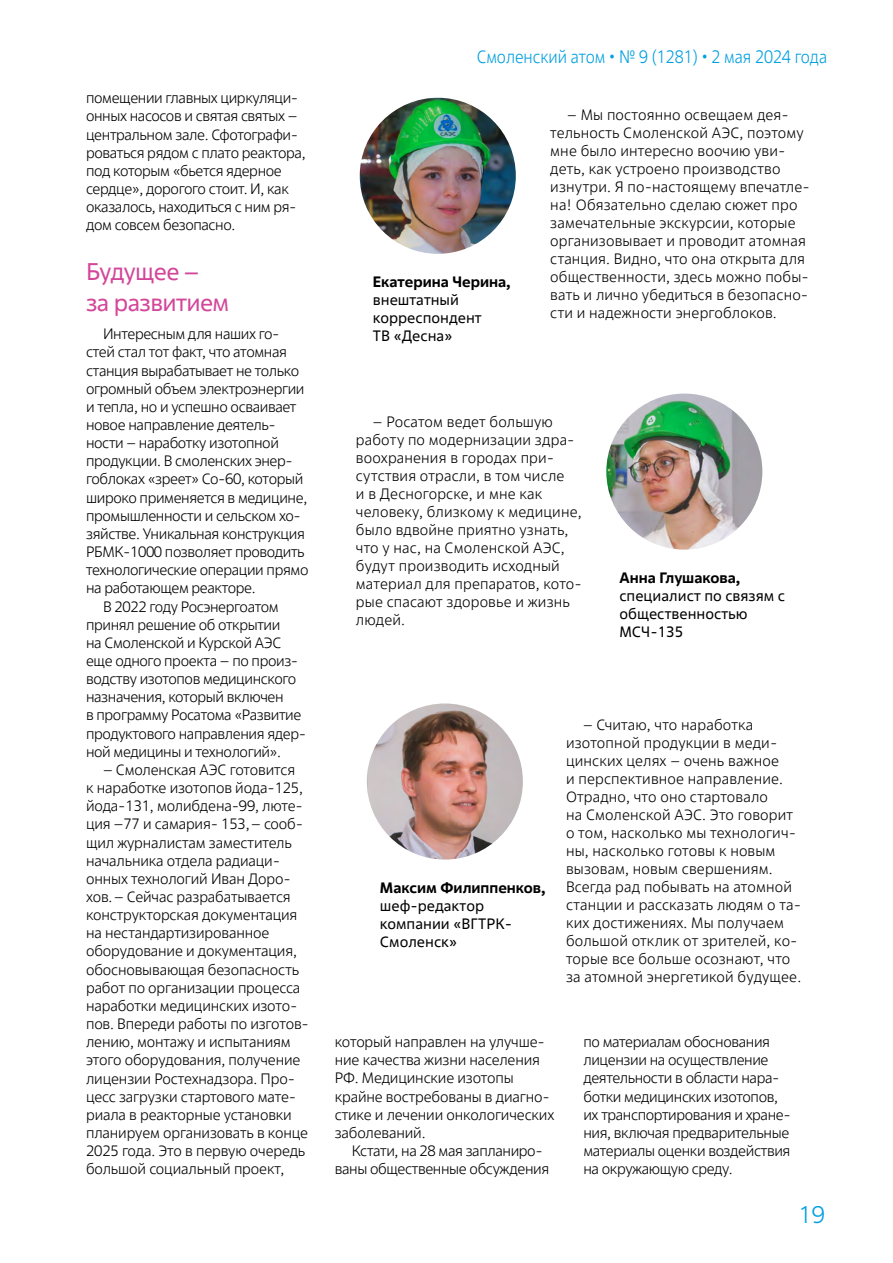
<style>
.page{position:relative;width:893px;height:1263px;background:#fff}
.page>*{position:absolute;margin:0;border:0;box-sizing:border-box;transform-origin:0 0}
.t1{font:24px/31.5px "Rosatom";letter-spacing:-.025em;color:#d34699}
.t2{font:300 24px "Rosatom";color:#009fdf}
.t3{font:300 18px "Rosatom";color:#009fdf;scale:.9 1}
.t4{font:300 15px/18.1px "Rosatom";letter-spacing:-.01em;color:#000}
.t5{font:300 15px/18px "Rosatom";letter-spacing:.01em;color:#000}
.t6{font:15px/18px "Rosatom";color:#000}
.t7{font:700 15px "Rosatom";color:#000}
</style>
<div class="page">
<img style="left:360px;top:98px;width:156px;height:156px;border-radius:78px">
<img style="left:606px;top:394px;width:156px;height:156px;border-radius:78px">
<img style="left:367px;top:703px;width:156px;height:156px;border-radius:78px">
<p class="t4" style="left:86px;top:89px;width:221px">помещении главных циркуляци&shy;онных насосов и святая святых – центральном зале. Сфотографи&shy;роваться рядом с плато реактора, под которым «бьется ядерное сердце», дорогого стоит. И, как оказалось, находиться с ним ря&shy;дом совсем безопасно.</p>
<h1 class="t1" style="left:86px;top:256px;width:145px">Будущее –<br>за развитием</h1>
<p class="t4" style="left:103px;top:325px;width:178px">Интересным для наших го-</p>
<p class="t4" style="left:86px;top:343px;width:202px">стей стал тот факт, что атомная</p>
<p class="t4" style="left:86px;top:361px;width:215px">станция вырабатывает не только</p>
<p class="t4" style="left:86px;top:380px;width:220px">огромный объем электроэнергии</p>
<p class="t4" style="left:86px;top:398px;width:212px">и тепла, но и успешно осваивает</p>
<p class="t4" style="left:86px;top:416px;width:191px">новое направление деятель-</p>
<p class="t4" style="left:86px;top:434px;width:194px">ности – наработку изотопной</p>
<p class="t4" style="left:86px;top:452px;width:208px">продукции. В смоленских энер-</p>
<p class="t4" style="left:86px;top:470px;width:219px">гоблоках «зреет» Со‑ 60, который</p>
<p class="t4" style="left:86px;top:488px;width:223px">широко применяется в медицине,</p>
<p class="t4" style="left:86px;top:507px;width:216px">промышленности и сельском хо-</p>
<p class="t4" style="left:86px;top:525px;width:220px">зяйстве. Уникальная конструкция</p>
<p class="t4" style="left:86px;top:543px;width:220px">РБМК‑ 1000 позволяет проводить</p>
<p class="t4" style="left:86px;top:561px;width:224px">технологические операции прямо</p>
<p class="t4" style="left:86px;top:579px;width:171px">на работающем реакторе.</p>
<p class="t4" style="left:103px;top:597px;width:177px">В 2022 году Росэнергоатом</p>
<p class="t4" style="left:86px;top:616px;width:196px">принял решение об открытии</p>
<p class="t4" style="left:86px;top:634px;width:197px">на Смоленской и Курской АЭС</p>
<p class="t4" style="left:86px;top:652px;width:214px">еще одного проекта – по произ-</p>
<p class="t4" style="left:86px;top:670px;width:212px">водству изотопов медицинского</p>
<p class="t4" style="left:86px;top:688px;width:199px">назначения, который включен</p>
<p class="t4" style="left:86px;top:706px;width:217px">в программу Росатома «Развитие</p>
<p class="t4" style="left:86px;top:724px;width:222px">продуктового направления ядер-</p>
<p class="t4" style="left:86px;top:743px;width:197px">ной медицины и технологий».</p>
<p class="t4" style="left:86px;top:761px;width:224px;text-indent:17px">– Смоленская АЭС готовится<br>к наработке изотопов йода‑ 125, йода‑ 131, молибдена‑99, люте&shy;ция –77 и самария- 153,– сооб&shy;щил журналистам заместитель начальника отдела радиаци&shy;онных технологий Иван Доро&shy;хов.– Сейчас разрабатывается конструкторская документация на нестандартизированное оборудование и документация, обосновывающая безопасность работ по организации процесса наработки медицинских изото&shy;пов. Впереди работы по изготов&shy;лению, монтажу и испытаниям этого оборудования, получение лицензии Ростехнадзора. Про&shy;цесс загрузки стартового мате&shy;риала в реакторные установки планируем организовать в конце<br>2025 года. Это в первую очередь большой социальный проект,</p>
<p class="t3" style="left:477px;top:45px;width:391px">Смоленский атом • № 9 (1281) • 2 мая 2024 года</p>
<p class="t7" style="left:373px;top:272px;width:139px">Екатерина Черина,</p>
<p class="t6" style="left:373px;top:290px;width:110px">внештатный корреспондент<br>ТВ «Десна»</p>
<p class="t5" style="left:550px;top:106px;width:261px;text-indent:17px">– Мы постоянно освещаем дея&shy;тельность Смоленской АЭС, поэтому мне было интересно воочию уви&shy;деть, как устроено производство изнутри. Я по-настоящему впечатле&shy;на! Обязательно сделаю сюжет про замечательные экскурсии, которые организовывает и проводит атомная станция. Видно, что она открыта для общественности, здесь можно побы&shy;вать и лично убедиться в безопасно&shy;сти и надежности энергоблоков.</p>
<p class="t5" style="left:356px;top:412px;width:227px;text-indent:17px">– Росатом ведет большую работу по модернизации здра&shy;воохранения в городах при&shy;сутствия отрасли, в том числе<br>и в Десногорске, и мне как человеку, близкому к медицине, было вдвойне приятно узнать, что у нас, на Смоленской АЭС, будут производить исходный материал для препаратов, кото&shy;рые спасают здоровье и жизнь людей.</p>
<p class="t7" style="left:619px;top:568px;width:122px">Анна Глушакова,</p>
<p class="t6" style="left:619px;top:586px;width:167px">специалист по связям с общественностью<br>МСЧ-135</p>
<p class="t7" style="left:380px;top:878px;width:167px">Максим Филиппенков,</p>
<p class="t6" style="left:380px;top:896px;width:134px">шеф-редактор компании «ВГТРК-<br>Смоленск»</p>
<p class="t5" style="left:566px;top:716px;width:237px;text-indent:17px">– Считаю, что наработка изотопной продукции в меди&shy;цинских целях – очень важное<br>и перспективное направление.<br>Отрадно, что оно стартовало<br>на Смоленской АЭС. Это говорит о том, насколько мы технологич&shy;ны, насколько готовы к новым вызовам, новым свершениям.<br>Всегда рад побывать на атомной станции и рассказать людям о та&shy;ких достижениях. Мы получаем большой отклик от зрителей, ко&shy;торые все больше осознают, что за атомной энергетикой будущее.</p>
<p class="t4" style="left:335px;top:1033px;width:221px">который направлен на улучше&shy;ние качества жизни населения<br>РФ. Медицинские изотопы крайне востребованы в диагно&shy;стике и лечении онкологических заболеваний.</p>
<p class="t4" style="left:335px;top:1142px;width:216px;text-indent:17px">Кстати, на 28 мая запланиро&shy;ваны общественные обсуждения</p>
<p class="t4" style="left:583px;top:1033px;width:209px">по материалам обоснования лицензии на осуществление деятельности в области нара&shy;ботки медицинских изотопов, их транспортирования и хране&shy;ния, включая предварительные материалы оценки воздействия на окружающую среду.</p>
<h1 class="t2" style="left:798px;top:1199px;width:28px">19</h1>
</div>
